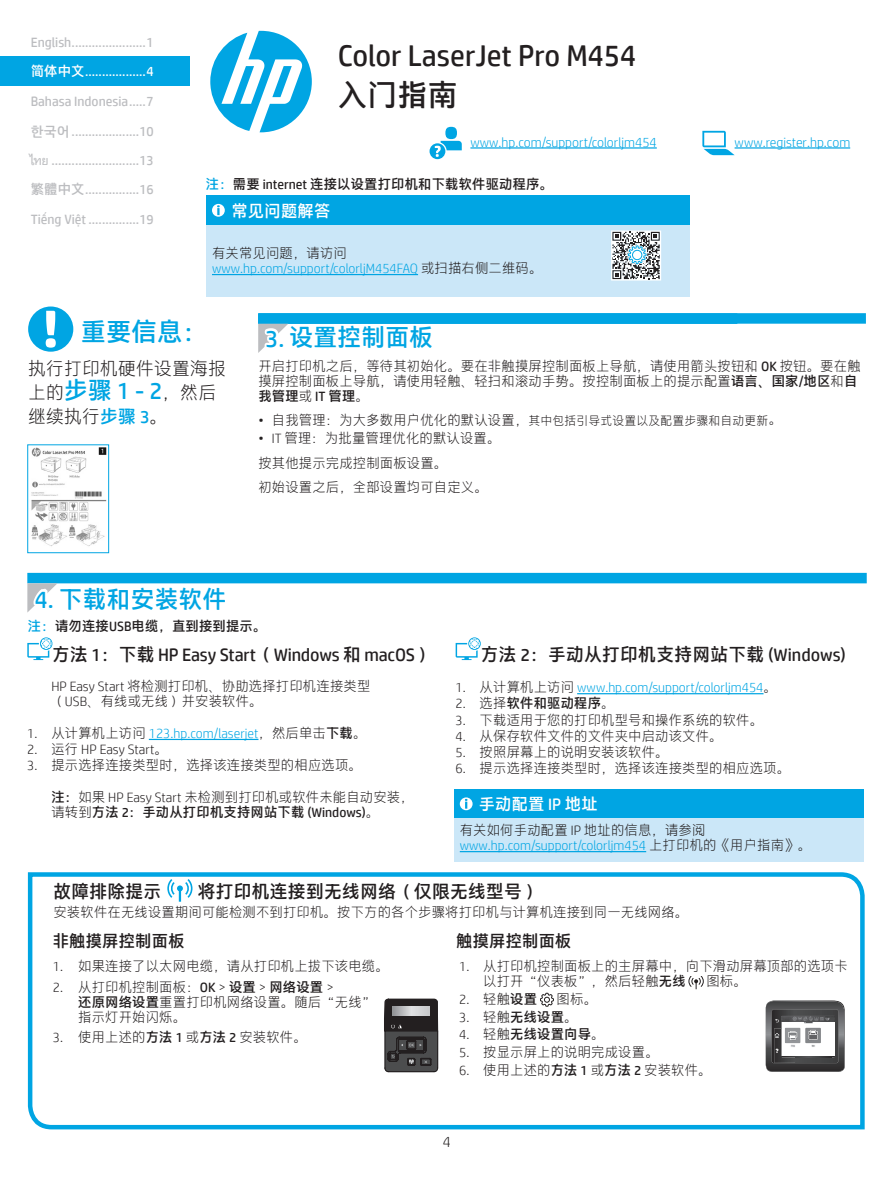
<style>
.page{position:relative;width:893px;height:1189px;background:#fff}
.page>*{position:absolute;margin:0;border:0;box-sizing:border-box;transform-origin:0 0}
.t1{font:30px "HP Simplified";color:#231f20}
.t2{font:30px "HP Simplified Hans";color:#231f20}
.t3{font:25.5px "HP Simplified Hans";color:#00a5e3}
.t4{font:24px "HP Simplified Hans";color:#00a5e3}
.t5{font:18px "HP Simplified Hans";color:#231f20}
.t6{font:18px "HP Simplified";letter-spacing:-.01em;color:#231f20}
.t7{font:300 18px/24px "HP Simplified Hans";color:#231f20}
.t8{font:16.5px "HP Simplified Hans";color:#231f20}
.t9{font:16.5px "HP Simplified Hans";color:#fff}
.t10{font:300 15px "HP Simplified";color:#231f20}
.t11{font:300 13.5px/15px "HP Simplified Hans";color:#231f20}
.t12{font:300 13.5px "HP Simplified";color:#00a5e3}
.t13{font:13.5px "HP Simplified";color:#bcbdc0}
.t14{font:13.5px "HP Simplified Hans";color:#231f20}
.t15{font:13.5px "HP Simplified";color:#fff}
.t16{font:300 13.5px "HP Simplified";color:#231f20}
.s1{font-family:"HP Simplified Hans"}
.s2{font-family:"HP Simplified Hangeul"}
.s3{font-family:"HP Simplified AS"}
.s4{font-family:"HP Simplified Hant"}
.s5{color:#00a5e3}
.s6{font-family:"HP Simplified"}
.s7{font-family:"HP Simplified Hans";color:#231f20}
.s8{font-weight:400;font-size:24px;color:#00a5e3}
.s9{font-family:"HP Simplified";font-weight:400;font-size:24px;color:#00a5e3}
.s10{font-weight:400;color:#00a5e3}
.s11{font-family:"HP Simplified";font-weight:400;color:#00a5e3}
.s12{font-family:"HP Simplified";font-weight:400}
.s13{font-weight:400}
.s14{font-size:12px}
.s15{color:#231f20}
.s16{font-family:"HP Simplified Hans";font-weight:400;color:#231f20}
.s17{font-family:"HP Simplified";font-weight:300}
.s18{font-weight:300}
.s19{font-family:"HP Simplified Hans";font-weight:400}
</style>
<div class="page">
<div style="left:0;top:56px;width:190px;height:30px;background:#00a5e3"></div>
<div style="left:27px;top:573px;width:839px;height:10px;background:#00a5e3"></div>
<svg style="left:210px;top:31px;width:102px;height:101px"></svg>
<svg style="left:27px;top:583px;width:32px;height:30px"></svg>
<div style="left:454px;top:788px;width:409px;height:30px;background:#00a5e3"></div>
<div style="left:454px;top:818px;width:409px;height:43px;background:#cbe7f8"></div>
<svg style="left:460px;top:797px;width:12px;height:13px"></svg>
<hr style="left:460px;top:851px;width:186px;height:1px;background:#00a5e3">
<div style="left:28px;top:306px;width:45px;height:45px;background:#00a5e3;border-radius:50%"></div>
<svg style="left:46px;top:311px;width:10px;height:36px"></svg>
<div style="left:258px;top:313px;width:607px;height:11px;background:#00a5e3"></div>
<svg style="left:258px;top:324px;width:30px;height:29px"></svg>
<div style="left:206px;top:195px;width:483px;height:30px;background:#00a5e3"></div>
<div style="left:206px;top:225px;width:483px;height:71px;background:#cbe7f8"></div>
<svg style="left:212px;top:204px;width:13px;height:13px"></svg>
<hr style="left:212px;top:274px;width:206px;height:1px;background:#00a5e3">
<svg style="left:611px;top:230px;width:50px;height:50px;background:#9fa8ac"></svg>
<hr style="left:149px;top:738px;width:109px;height:2px;background:#00a5e3">
<svg style="left:27px;top:637px;width:25px;height:23px"></svg>
<hr style="left:577px;top:693px;width:186px;height:1px;background:#00a5e3">
<svg style="left:455px;top:637px;width:25px;height:23px"></svg>
<img style="left:31px;top:448px;width:76px;height:98px">
<div style="left:27px;top:444px;width:82px;height:109px;border:1px solid #00a5e3"></div>
<svg style="left:429px;top:127px;width:32px;height:32px"></svg>
<svg style="left:702px;top:131px;width:32px;height:24px"></svg>
<hr style="left:470px;top:147px;width:186px;height:1px;background:#00a5e3">
<hr style="left:734px;top:147px;width:116px;height:1px;background:#00a5e3">
<svg style="left:27px;top:872px;width:838px;height:258px"></svg>
<svg style="left:167px;top:879px;width:25px;height:22px"></svg>
<svg style="left:384px;top:998px;width:54px;height:74px;background:#464546"></svg>
<svg style="left:688px;top:975px;width:15px;height:14px"></svg>
<svg style="left:540px;top:992px;width:13px;height:14px"></svg>
<svg style="left:765px;top:1000px;width:79px;height:71px"></svg>
<img style="left:781px;top:1016px;width:53px;height:5px">
<p class="t13" style="left:31px;top:34px;width:124px">English......................1</p>
<p class="t15" style="left:31px;top:63px;width:124px"><span class="s1">简体中文</span>..................4</p>
<p class="t13" style="left:31px;top:92px;width:124px">Bahasa Indonesia.....7</p>
<p class="t13" style="left:31px;top:122px;width:124px"><span class="s2">한국어</span>....................10</p>
<p class="t13" style="left:31px;top:151px;width:124px"><span class="s3">ไทย</span> ..........................13</p>
<p class="t13" style="left:31px;top:181px;width:124px"><span class="s4">繁體中文</span>................16</p>
<p class="t13" style="left:31px;top:210px;width:124px">Tiếng Việt ...............19</p>
<h1 class="t1" style="left:338px;top:36px;width:300px">Color LaserJet Pro M454</h1>
<h1 class="t2" style="left:338px;top:79px;width:122px">入门指南</h1>
<p class="t12" style="left:470px;top:133px;width:188px">www.hp.com/support/colorljm454</p>
<p class="t12" style="left:734px;top:133px;width:117px">www.register.hp.com</p>
<p class="t14" style="left:206px;top:176px;width:349px"><span class="s5">注：</span>需要 <span class="s6">internet</span> 连接以设置打印机和下载软件驱动程序。</p>
<p class="t9" style="left:231px;top:202px;width:100px">常见问题解答</p>
<p class="t11" style="left:212px;top:246px;width:136px">有关常见问题，请访问</p>
<p class="t12" style="left:212px;top:260px;width:332px">www.hp.com/support/colorljM454FAQ <span class="s7">或扫描右侧二维码。</span></p>
<h2 class="t3" style="left:81px;top:318px;width:129px">重要信息：</h2>
<h3 class="t7" style="left:28px;top:356px;width:199px">执行打印机硬件设置海报上的<span class="s8">步骤</span> <span class="s9">1 - 2</span>，然后继续执行<span class="s10">步骤</span> <span class="s11">3</span>。</h3>
<h3 class="t4" style="left:265px;top:324px;width:169px"><span class="s6">3.</span> 设置控制面板</h3>
<p class="t11" style="left:258px;top:359px;width:604px">开启打印机之后，等待其初始化。要在非触摸屏控制面板上导航，请使用箭头按钮和 <span class="s12">OK</span> 按钮。要在触摸屏控制面板上导航，请使用轻触、轻扫和滚动手势。按控制面板上的提示配置<span class="s13">语言、国家</span><span class="s12">/</span><span class="s13">地区</span>和<span class="s13">自我管理</span>或 <span class="s12">IT</span> <span class="s13">管理</span>。</p>
<p class="t11" style="left:258px;top:413px;width:525px"><span class="s6">•</span> 自我管理：为大多数用户优化的默认设置，<span class="s14">其中包括引导式设置以及配置步骤和自动更新</span>。</p>
<p class="t11" style="left:258px;top:426px;width:244px;line-height:24.5px"><span class="s6">• IT</span> 管理：为批量管理优化的默认设置。按其他提示完成控制面板设置。<br>初始设置之后，全部设置均可自定义。</p>
<h3 class="t4" style="left:35px;top:586px;width:193px"><span class="s6">4.</span> 下载和安装软件</h3>
<p class="t14" style="left:28px;top:619px;width:240px"><span class="s5">注：</span>请勿连接<span class="s6">USB</span>电缆，直到接到提示。</p>
<h3 class="t6" style="left:52px;top:643px;width:382px"><span class="s1">方法</span> 1<span class="s1">：下载</span> HP Easy Start<span class="s1">（</span>Windows <span class="s1">和</span> macOS<span class="s1">）</span></h3>
<p class="t11" style="left:51px;top:678px;width:320px"><span class="s6">HP Easy Start</span> 将检测打印机、协助选择打印机连接类型（<span class="s6">USB</span>、有线或无线）并安装软件。</p>
<p class="t12" style="left:27px;top:724px;width:341px"><span class="s15">1.</span> <span class="s7">从计算机上访问</span> 123.hp.com/laserjet<span class="s7">，然后单击</span><span class="s16">下载</span><span class="s7">。</span></p>
<p class="t16" style="left:27px;top:740px;width:142px">2. <span class="s1">运行</span> HP Easy Start<span class="s1">。</span></p>
<p class="t11" style="left:27px;top:758px;width:336px"><span class="s6">3.</span> 提示选择连接类型时，选择该连接类型的相应选项。</p>
<p class="t11" style="left:51px;top:790px;width:364px"><span class="s13">注：</span>如果 <span class="s6">HP Easy Start</span> 未检测到打印机或软件未能自动安装，请转到<span class="s13">方法</span> <span class="s12">2</span><span class="s13">：手动从打印机支持网站下载</span> <span class="s12">(Windows)</span>。</p>
<h3 class="t5" style="left:480px;top:645px;width:366px">方法 <span class="s6">2</span>：手动从打印机支持网站下载 <span class="s6">(Windows)</span></h3>
<p class="t12" style="left:455px;top:678px;width:323px"><span class="s15">1.</span> <span class="s7">从计算机上访问</span> www.hp.com/support/colorljm454<span class="s7">。</span></p>
<p class="t14" style="left:455px;top:696px;width:161px"><span class="s17">2.</span> <span class="s18">选择</span>软件和驱动程序<span class="s18">。</span></p>
<p class="t11" style="left:455px;top:712px;width:309px"><span class="s6">3.</span> 下载适用于您的打印机型号和操作系统的软件。</p>
<p class="t11" style="left:455px;top:728px;width:269px"><span class="s6">4.</span> 从保存软件文件的文件夹中启动该文件。</p>
<p class="t11" style="left:455px;top:744px;width:215px"><span class="s6">5.</span> 按照屏幕上的说明安装该软件。</p>
<p class="t11" style="left:455px;top:760px;width:336px"><span class="s6">6.</span> 提示选择连接类型时，选择该连接类型的相应选项。</p>
<p class="t9" style="left:478px;top:795px;width:121px">手动配置 <span class="s6">IP</span> 地址</p>
<p class="t11" style="left:460px;top:823px;width:247px">有关如何手动配置 <span class="s6">IP</span> 地址的信息，请参阅</p>
<p class="t12" style="left:460px;top:836px;width:353px">www.hp.com/support/colorljm454 <span class="s7">上打印机的《用户指南》。</span></p>
<h3 class="t5" style="left:53px;top:882px;width:109px">故障排除提示</h3>
<h3 class="t5" style="left:198px;top:882px;width:343px">将打印机连接到无线网络（仅限无线型号）</h3>
<p class="t11" style="left:53px;top:905px;width:636px">安装软件在无线设置期间可能检测不到打印机。按下方的各个步骤将打印机与计算机连接到同一无线网络。</p>
<p class="t8" style="left:53px;top:932px;width:133px">非触摸屏控制面板</p>
<p class="t11" style="left:53px;top:959px;width:338px"><span class="s6">1.</span> 如果连接了以太网电缆，请从打印机上拔下该电缆。</p>
<p class="t11" style="left:78px;top:979px;width:298px;text-indent:-26px"><span class="s6">2.</span> 从打印机控制面板：<span class="s12">OK</span> &gt; <span class="s13">设置</span> &gt; <span class="s13">网络设置</span> &gt;<br><span class="s13">还原网络设置</span>重置打印机网络设置。随后“无线”指示灯开始闪烁。</p>
<p class="t11" style="left:53px;top:1029px;width:256px"><span class="s6">3.</span> 使用上述的<span class="s13">方法</span> <span class="s12">1</span> 或<span class="s13">方法</span> <span class="s12">2</span> 安装软件。</p>
<p class="t8" style="left:456px;top:932px;width:117px">触摸屏控制面板</p>
<p class="t11" style="left:483px;top:959px;width:366px;text-indent:-24px"><span class="s6">1.</span> 从打印机控制面板上的主屏幕中，向下滑动屏幕顶部的选项卡以打开“仪表板”，然后轻触<span class="s13">无线</span></p>
<p class="t11" style="left:706px;top:974px;width:42px">图标。</p>
<p class="t16" style="left:459px;top:990px;width:80px">2. <span class="s1">轻触</span><span class="s19">设置</span></p>
<p class="t11" style="left:556px;top:991px;width:42px">图标。</p>
<p class="t14" style="left:459px;top:1009px;width:120px"><span class="s17">3.</span> <span class="s18">轻触</span>无线设置<span class="s18">。</span></p>
<p class="t14" style="left:459px;top:1027px;width:147px"><span class="s17">4.</span> <span class="s18">轻触</span>无线设置向导<span class="s18">。</span></p>
<p class="t11" style="left:459px;top:1044px;width:201px"><span class="s6">5.</span> 按显示屏上的说明完成设置。</p>
<p class="t11" style="left:459px;top:1062px;width:254px"><span class="s6">6.</span> 使用上述的<span class="s13">方法</span> <span class="s12">1</span> 或<span class="s13">方法</span> <span class="s12">2</span> 安装软件。</p>
<p class="t10" style="left:443px;top:1131px;width:10px">4</p>
</div>
